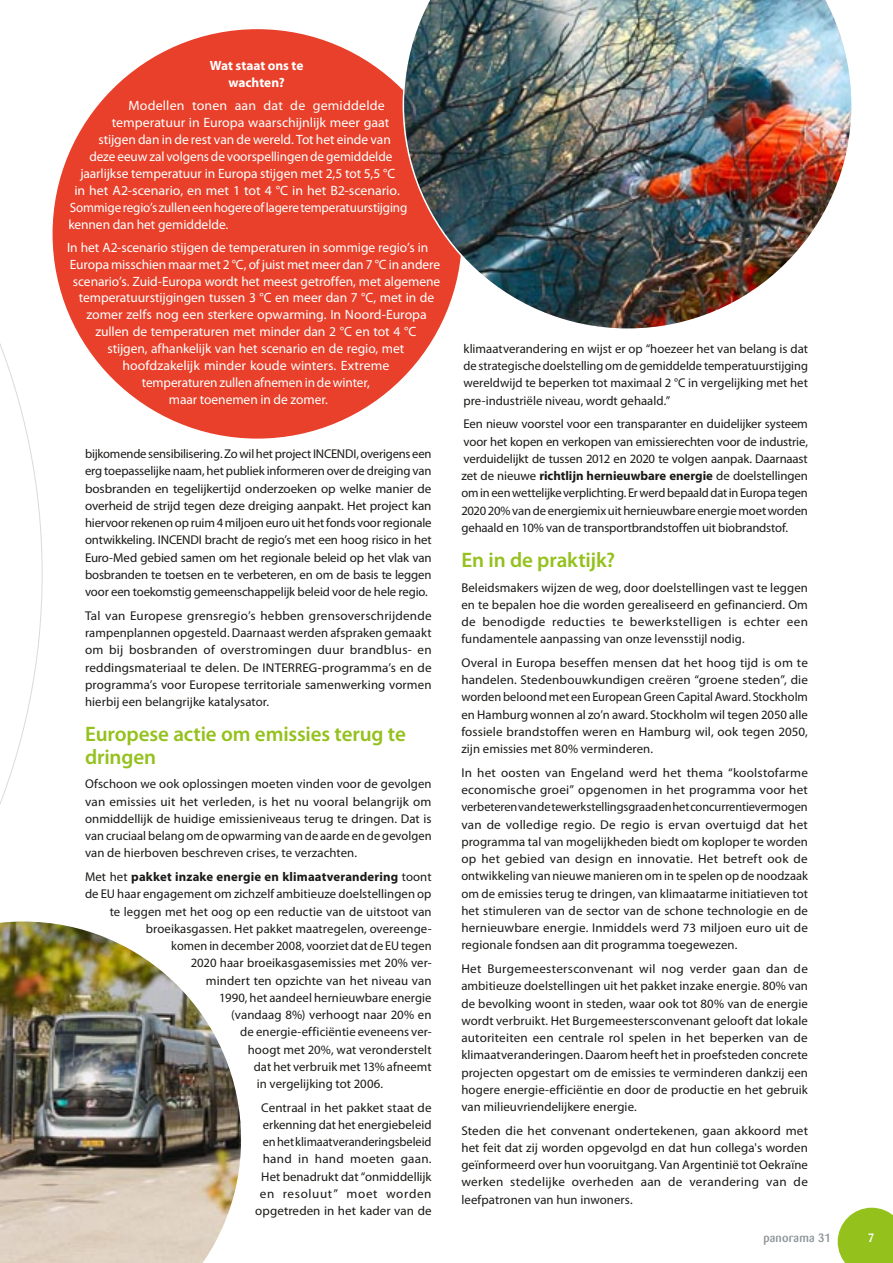
<style>
.page{position:relative;width:893px;height:1263px;background:#fff}
.page>*{position:absolute;margin:0;border:0;box-sizing:border-box;transform-origin:0 0}
.t1{font:600 21px/22.5px "Myriad Pro";letter-spacing:-.005em;color:#94c11c}
.t2{font:13.5px "Myriad Pro";letter-spacing:-.005em;color:#fff}
.t3{font:13.5px "Myriad Pro";letter-spacing:.015em;color:#fff}
.t4{font:700 13.35px/17.2px "Myriad Pro";color:#fff;text-align:center}
.t5{font:12.75px/17.2px "Myriad Pro";letter-spacing:.005em;color:#1a1a18;text-align:justify}
.t6{font:700 12.75px "Myriad Pro";letter-spacing:.01em;color:#1a1a18}
.t7{font:500 12px "Barmeno";letter-spacing:.02em;color:#8f979c}
.t8{font:500 12px "Barmeno";color:#fff}
.s1{font-weight:400}
.s2{font-weight:700}
</style>
<div class="page">
<svg style="left:0;top:343px;width:43px;height:462px"></svg>
<svg style="left:838px;top:1208px;width:55px;height:55px;background:#9fc734"></svg>
<div style="left:52px;top:28px;width:411px;height:411px;background:#e8402a;border-radius:50%"></div>
<img style="left:0;top:921px;width:241px;height:342px">
<img style="left:403px;top:0;width:449px;height:330px">
<p class="t4" style="left:210px;top:57px;width:95px">Wat staat ons te wachten?</p>
<p class="t3" style="left:128px;top:98px;width:258px">Modellen tonen aan dat de gemiddelde</p>
<p class="t2" style="left:112px;top:115px;width:279px">temperatuur in Europa waarschijnlijk meer gaat</p>
<p class="t2" style="left:98px;top:132px;width:294px">stijgen dan in de rest van de wereld. Tot het einde van</p>
<p class="t2" style="left:89px;top:149px;width:304px">deze eeuw zal volgens de voorspellingen de gemiddelde</p>
<p class="t2" style="left:80px;top:166px;width:316px">jaarlijkse temperatuur in Europa stijgen met 2,5 tot 5,5 °C</p>
<p class="t2" style="left:74px;top:183px;width:327px">in het A2-scenario, en met 1 tot 4 °C in het B2-scenario.</p>
<p class="t2" style="left:70px;top:200px;width:339px">Sommige regio’s zullen een hogere of lagere temperatuurstijging</p>
<p class="t2" style="left:68px;top:217px;width:162px">kennen dan het gemiddelde.</p>
<p class="t2" style="left:67px;top:240px;width:363px">In het A2-scenario stijgen de temperaturen in sommige regio’s in</p>
<p class="t2" style="left:70px;top:257px;width:372px">Europa misschien maar met 2 °C, of juist met meer dan 7 °C in andere</p>
<p class="t2" style="left:73px;top:274px;width:369px">scenario’s. Zuid-Europa wordt het meest getroffen, met algemene</p>
<p class="t2" style="left:79px;top:290px;width:357px">temperatuurstijgingen tussen 3 °C en meer dan 7 °C, met in de</p>
<p class="t2" style="left:86px;top:307px;width:342px">zomer zelfs nog een sterkere opwarming. In Noord-Europa</p>
<p class="t2" style="left:95px;top:324px;width:322px">zullen de temperaturen met minder dan 2 °C en tot 4 °C</p>
<p class="t2" style="left:107px;top:341px;width:299px">stijgen, afhankelijk van het scenario en de regio, met</p>
<p class="t2" style="left:122px;top:358px;width:268px">hoofdzakelijk minder koude winters. Extreme</p>
<p class="t2" style="left:142px;top:375px;width:229px">temperaturen zullen afnemen in de winter,</p>
<p class="t2" style="left:169px;top:392px;width:161px">maar toenemen in de zomer.</p>
<p class="t5" style="left:85px;top:445px;width:348px">bijkomende sensibilisering. Zo wil het project INCENDI, overigens een erg toepasselijke naam, het publiek informeren over de dreiging van bosbranden en tegelijkertijd onderzoeken op welke manier de overheid de strijd tegen deze dreiging aanpakt. Het project kan hiervoor rekenen op ruim 4 miljoen euro uit het fonds voor regionale ontwikkeling. INCENDI bracht de regio’s met een hoog risico in het Euro-Med gebied samen om het regionale beleid op het vlak van bosbranden te toetsen en te verbeteren, en om de basis te leggen voor een toekomstig gemeenschappelijk beleid voor de hele regio.</p>
<p class="t5" style="left:85px;top:607px;width:348px">Tal van Europese grensregio’s hebben grensoverschrijdende rampenplannen opgesteld. Daarnaast werden afspraken gemaakt om bij bosbranden of overstromingen duur brandblus- en reddingsmateriaal te delen. De INTERREG-programma’s en de programma’s voor Europese territoriale samenwerking vormen hierbij een belangrijke katalysator.</p>
<h1 class="t1" style="left:85px;top:723px;width:322px">Europese actie om emissies terug te dringen</h1>
<p class="t5" style="left:85px;top:776px;width:348px">Ofschoon we ook oplossingen moeten vinden voor de gevolgen van emissies uit het verleden, is het nu vooral belangrijk om onmiddellijk de huidige emissieniveaus terug te dringen. Dat is van cruciaal belang om de opwarming van de aarde en de gevolgen van de hierboven beschreven crises, te verzachten.</p>
<p class="t6" style="left:85px;top:869px;width:348px"><span class="s1">Met het</span> pakket inzake energie en klimaatverandering <span class="s1">toont</span></p>
<p class="t5" style="left:85px;top:885px;width:348px">de EU haar engagement om zichzelf ambitieuze doelstellingen op</p>
<p class="t5" style="left:110px;top:903px;width:323px">te leggen met het oog op een reductie van de uitstoot van</p>
<p class="t5" style="left:146px;top:920px;width:287px">broeikasgassen. Het pakket maatregelen, overeenge-</p>
<p class="t5" style="left:171px;top:937px;width:262px">komen in december 2008, voorziet dat de EU tegen</p>
<p class="t5" style="left:191px;top:954px;width:242px">2020 haar broeikasgasemissies met 20% ver-</p>
<p class="t5" style="left:206px;top:972px;width:227px">mindert ten opzichte van het niveau van</p>
<p class="t5" style="left:219px;top:989px;width:214px">1990, het aandeel hernieuwbare energie</p>
<p class="t5" style="left:231px;top:1006px;width:202px">(vandaag 8%) verhoogt naar 20% en</p>
<p class="t5" style="left:240px;top:1023px;width:193px">de energie-efficiëntie eveneens ver-</p>
<p class="t5" style="left:248px;top:1041px;width:185px">hoogt met 20%, wat veronderstelt</p>
<p class="t5" style="left:254px;top:1058px;width:179px">dat het verbruik met 13% afneemt</p>
<p class="t5" style="left:257px;top:1075px;width:128px">in vergelijking tot 2006.</p>
<p class="t5" style="left:255px;top:1099px;width:178px;text-align:center">Centraal in het pakket staat de erkenning dat het energiebeleid en het klimaatveranderingsbeleid hand in hand moeten gaan.<br>Het benadrukt dat “onmiddellijk en resoluut” moet worden opgetreden in het kader van de</p>
<p class="t5" style="left:463px;top:340px;width:346px">klimaatverandering en wijst er op “hoezeer het van belang is dat de strategische doelstelling om de gemiddelde temperatuurstijging wereldwijd te beperken tot maximaal 2 °C in vergelijking met het pre-industriële niveau, wordt gehaald.”</p>
<p class="t5" style="left:461px;top:416px;width:348px">Een nieuw voorstel voor een transparanter en duidelijker systeem voor het kopen en verkopen van emissierechten voor de industrie, verduidelijkt de tussen 2012 en 2020 te volgen aanpak. Daarnaast zet de nieuwe <span class="s2">richtlijn hernieuwbare energie</span> de doelstellingen om in een wettelijke verplichting. Er werd bepaald dat in Europa tegen 2020 20% van de energiemix uit hernieuwbare energie moet worden gehaald en 10% van de transportbrandstoffen uit biobrandstof.</p>
<h1 class="t1" style="left:461px;top:549px;width:155px">En in de praktijk?</h1>
<p class="t5" style="left:461px;top:579px;width:348px">Beleidsmakers wijzen de weg, door doelstellingen vast te leggen en te bepalen hoe die worden gerealiseerd en gefinancierd. Om de benodigde reducties te bewerkstelligen is echter een fundamentele aanpassing van onze levensstijl nodig.</p>
<p class="t5" style="left:461px;top:654px;width:348px">Overal in Europa beseffen mensen dat het hoog tijd is om te handelen. Stedenbouwkundigen creëren “groene steden”, die worden beloond met een European Green Capital Award. Stockholm en Hamburg wonnen al zo’n award. Stockholm wil tegen 2050 alle fossiele brandstoffen weren en Hamburg wil, ook tegen 2050, zijn emissies met 80% verminderen.</p>
<p class="t5" style="left:461px;top:764px;width:348px">In het oosten van Engeland werd het thema “koolstofarme economische groei” opgenomen in het programma voor het verbeteren van de tewerkstellingsgraad en het concurrentievermogen van de volledige regio. De regio is ervan overtuigd dat het programma tal van mogelijkheden biedt om koploper te worden op het gebied van design en innovatie. Het betreft ook de ontwikkeling van nieuwe manieren om in te spelen op de noodzaak om de emissies terug te dringen, van klimaatarme initiatieven tot het stimuleren van de sector van de schone technologie en de hernieuwbare energie. Inmiddels werd 73 miljoen euro uit de regionale fondsen aan dit programma toegewezen.</p>
<p class="t5" style="left:461px;top:960px;width:348px">Het Burgemeestersconvenant wil nog verder gaan dan de ambitieuze doelstellingen uit het pakket inzake energie. 80% van de bevolking woont in steden, waar ook tot 80% van de energie wordt verbruikt. Het Burgemeestersconvenant gelooft dat lokale autoriteiten een centrale rol spelen in het beperken van de klimaatveranderingen. Daarom heeft het in proefsteden concrete projecten opgestart om de emissies te verminderen dankzij een hogere energie-efficiëntie en door de productie en het gebruik van milieuvriendelijkere energie.</p>
<p class="t5" style="left:461px;top:1122px;width:348px">Steden die het convenant ondertekenen, gaan akkoord met het feit dat zij worden opgevolgd en dat hun collega's worden geïnformeerd over hun vooruitgang. Van Argentinië tot Oekraïne werken stedelijke overheden aan de verandering van de leefpatronen van hun inwoners.</p>
<p class="t7" style="left:763px;top:1230px;width:69px">panorama 31</p>
<p class="t8" style="left:868px;top:1231px;width:8px">7</p>
</div>
